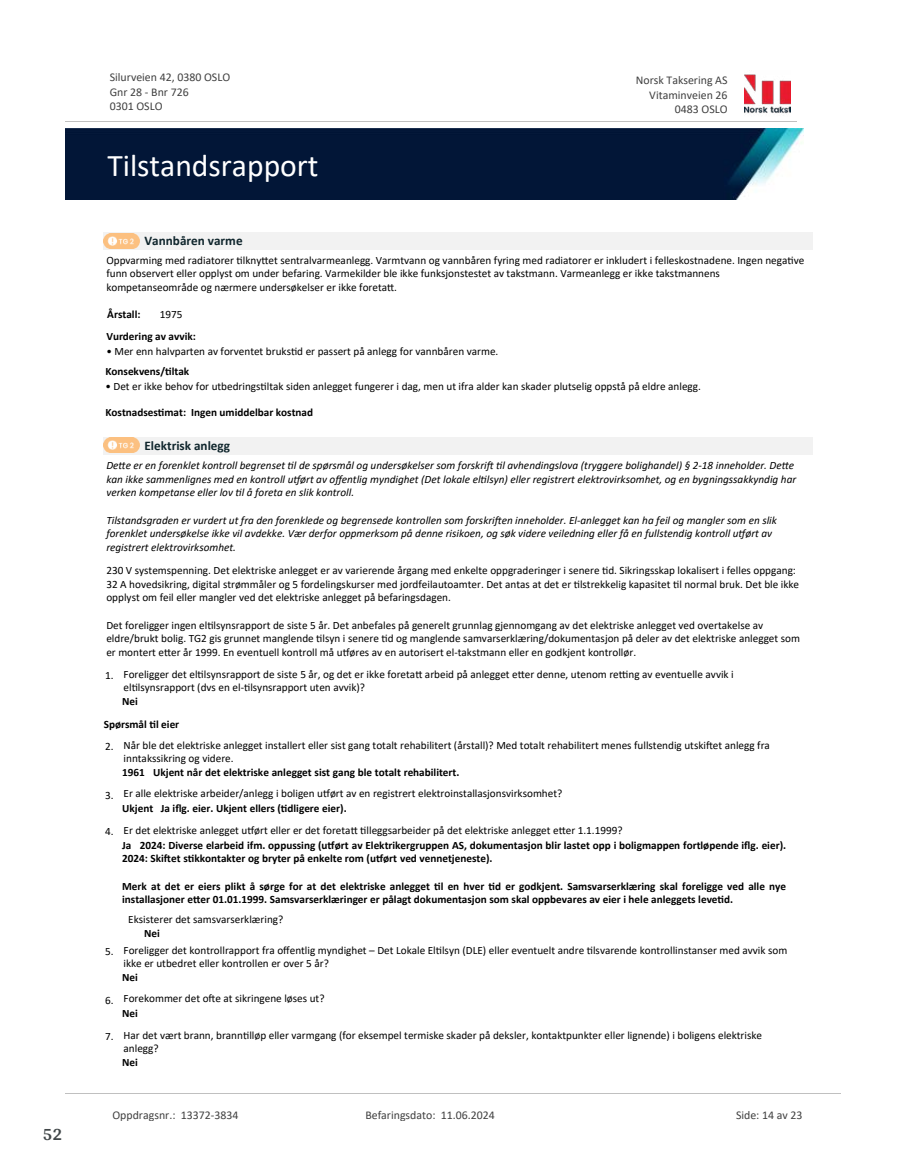
<style>
.page{position:relative;width:915px;height:1172px;background:#fff}
.page>*{position:absolute;margin:0;border:0;box-sizing:border-box;transform-origin:0 0}
.t1{font:31.65px "Calibri";color:#fff}
.t2{font:700 18px "Arya";color:#414749}
.t3{font:700 13.2px "Calibri";color:#0f252c}
.t4{font:11.85px/14.5px "Calibri";color:#404040}
.t5{font:11.25px/13.6px "Calibri";color:#000}
.t6{font:700 11.25px/13.6px "Calibri";color:#000}
.t7{font:italic 11.25px/13.6px "Calibri";color:#000}
</style>
<div class="page">
<div style="left:104px;top:232px;width:708px;height:17px;background:#f2f2f2"></div>
<svg style="left:107px;top:248px;width:29px;height:1px"></svg>
<img style="left:104px;top:233px;width:35px;height:15px">
<div style="left:104px;top:437px;width:708px;height:17px;background:#f2f2f2"></div>
<svg style="left:108px;top:437px;width:27px;height:1px"></svg>
<img style="left:104px;top:438px;width:35px;height:15px">
<img style="left:744px;top:74px;width:46px;height:40px">
<hr style="left:65px;top:121px;width:731px;height:1px;background:#c0c0c0">
<img style="left:65px;top:129px;width:738px;height:71px">
<hr style="left:65px;top:1093px;width:775px;height:1px;background:#c0c0c0">
<h2 class="t2" style="left:43px;top:1123px;width:21px">52</h2>
<p class="t4" style="left:110px;top:70px;width:122px">Silurveien 42, 0380 OSLO<br>Gnr 28 - Bnr 726<br>0301 OSLO</p>
<p class="t4" style="left:635px;top:73px;width:93px">Norsk Taksering AS</p>
<p class="t4" style="left:649px;top:87px;width:80px">Vitaminveien 26</p>
<p class="t4" style="left:674px;top:102px;width:54px">0483 OSLO</p>
<h1 class="t1" style="left:107px;top:143px;width:213px">Tilstandsrapport</h1>
<p class="t3" style="left:144px;top:231px;width:100px">Vannbåren varme</p>
<p class="t5" style="left:106px;top:253px;width:699px">Oppvarming med radiatorer 琀椀lkny琀琀et sentralvarmeanlegg. Varmtvann og vannbåren fyring med radiatorer er inkludert i felleskostnadene. Ingen nega琀椀ve funn observert eller opplyst om under befaring. Varmekilder ble ikke funksjonstestet av takstmann. Varmeanlegg er ikke takstmannens kompetanseområde og nærmere undersøkelser er ikke foreta琀琀.</p>
<p class="t6" style="left:106px;top:329px;width:91px">Vurdering av avvik:</p>
<p class="t5" style="left:106px;top:344px;width:393px">• Mer enn halvparten av forventet bruks琀椀d er passert på anlegg for vannbåren varme.</p>
<p class="t6" style="left:105px;top:365px;width:85px">Konsekvens/琀椀ltak</p>
<p class="t5" style="left:105px;top:379px;width:597px">• Det er ikke behov for utbedrings琀椀ltak siden anlegget fungerer i dag, men ut ifra alder kan skader plutselig oppstå på eldre anlegg.</p>
<p class="t6" style="left:105px;top:405px;width:209px">Kostnadses琀椀mat: Ingen umiddelbar kostnad</p>
<p class="t6" style="left:107px;top:307px;width:35px">Årstall:</p>
<p class="t5" style="left:160px;top:307px;width:24px">1975</p>
<p class="t3" style="left:144px;top:436px;width:87px">Elektrisk anlegg</p>
<p class="t7" style="left:106px;top:458px;width:691px">De琀琀e er en forenklet kontroll begrenset 琀椀l de spørsmål og undersøkelser som forskri昀琀 琀椀l avhendingslova (tryggere bolighandel) § 2-18 inneholder. De琀琀e kan ikke sammenlignes med en kontroll u琀昀ørt av o昀昀entlig myndighet (Det lokale el琀椀lsyn) eller registrert elektrovirksomhet, og en bygningssakkyndig har verken kompetanse eller lov 琀椀l å foreta en slik kontroll.</p>
<p class="t7" style="left:106px;top:513px;width:671px">Tilstandsgraden er vurdert ut fra den forenklede og begrensede kontrollen som forskri昀琀en inneholder. El-anlegget kan ha feil og mangler som en slik forenklet undersøkelse ikke vil avdekke. Vær derfor oppmerksom på denne risikoen, og søk videre veiledning eller få en fullstendig kontroll u琀昀ørt av registrert elektrovirksomhet.</p>
<p class="t5" style="left:106px;top:563px;width:694px">230 V systemspenning. Det elektriske anlegget er av varierende årgang med enkelte oppgraderinger i senere 琀椀d. Sikringsskap lokalisert i felles oppgang:<br>32 A hovedsikring, digital strømmåler og 5 fordelingskurser med jordfeilautoamter. Det antas at det er 琀椀lstrekkelig kapasitet 琀椀l normal bruk. Det ble ikke opplyst om feil eller mangler ved det elektriske anlegget på befaringsdagen.</p>
<p class="t5" style="left:106px;top:618px;width:695px">Det foreligger ingen el琀椀lsynsrapport de siste 5 år. Det anbefales på generelt grunnlag gjennomgang av det elektriske anlegget ved overtakelse av eldre/brukt bolig. TG2 gis grunnet manglende 琀椀lsyn i senere 琀椀d og manglende samvarserklæring/dokumentasjon på deler av det elektriske anlegget som er montert e琀琀er år 1999. En eventuell kontroll må u琀昀øres av en autorisert el-takstmann eller en godkjent kontrollør.</p>
<p class="t5" style="left:123px;top:667px;width:611px;text-indent:-19px">1. Foreligger det el琀椀lsynsrapport de siste 5 år, og det er ikke foreta琀琀 arbeid på anlegget e琀琀er denne, utenom re琀紀ng av eventuelle avvik i el琀椀lsynsrapport (dvs en el-琀椀lsynsrapport uten avvik)?</p>
<p class="t6" style="left:122px;top:694px;width:17px">Nei</p>
<p class="t5" style="left:123px;top:738px;width:647px;text-indent:-19px">2. Når ble det elektriske anlegget installert eller sist gang totalt rehabilitert (årstall)? Med totalt rehabilitert menes fullstendig utski昀琀et anlegg fra inntakssikring og videre.</p>
<p class="t6" style="left:122px;top:765px;width:338px">1961 Ukjent når det elektriske anlegget sist gang ble totalt rehabilitert.</p>
<p class="t6" style="left:104px;top:717px;width:77px">Spørsmål 琀椀l eier</p>
<p class="t5" style="left:105px;top:786px;width:458px">3. Er alle elektriske arbeider/anlegg i boligen u琀昀ørt av en registrert elektroinstallasjonsvirksomhet?</p>
<p class="t6" style="left:122px;top:802px;width:226px">Ukjent Ja i昀氀g. eier. Ukjent ellers (琀椀dligere eier).</p>
<p class="t5" style="left:105px;top:823px;width:519px">4. Er det elektriske anlegget u琀昀ørt eller er det foreta琀琀 琀椀lleggsarbeider på det elektriske anlegget e琀琀er 1.1.1999?</p>
<p class="t6" style="left:122px;top:838px;width:665px">Ja 2024: Diverse elarbeid ifm. oppussing (u琀昀ørt av Elektrikergruppen AS, dokumentasjon blir lastet opp i boligmappen fortløpende i昀氀g. eier).<br>2024: Ski昀琀et s琀椀kkontakter og bryter på enkelte rom (u琀昀ørt ved vennetjeneste).</p>
<p class="t6" style="left:122px;top:879px;width:665px">Merk at det er eiers plikt å sørge for at det elektriske anlegget 琀椀l en hver 琀椀d er godkjent. Samsvarserklæring skal foreligge ved alle nye installasjoner e琀琀er 01.01.1999. Samsvarserklæringer er pålagt dokumentasjon som skal oppbevares av eier i hele anleggets leve琀椀d.</p>
<p class="t5" style="left:128px;top:912px;width:157px">Eksisterer det samsvarserklæring?</p>
<p class="t6" style="left:144px;top:926px;width:17px">Nei</p>
<p class="t5" style="left:123px;top:943px;width:665px;text-indent:-19px">5. Foreligger det kontrollrapport fra o昀昀entlig myndighet – Det Lokale El琀椀lsyn (DLE) eller eventuelt andre 琀椀lsvarende kontrollinstanser med avvik som ikke er utbedret eller kontrollen er over 5 år?</p>
<p class="t6" style="left:122px;top:970px;width:17px">Nei</p>
<p class="t5" style="left:105px;top:991px;width:221px">6. Forekommer det o昀琀e at sikringene løses ut?</p>
<p class="t6" style="left:122px;top:1006px;width:17px">Nei</p>
<p class="t5" style="left:123px;top:1028px;width:640px;text-indent:-19px">7. Har det vært brann, brann琀椀lløp eller varmgang (for eksempel termiske skader på deksler, kontaktpunkter eller lignende) i boligens elektriske anlegg?</p>
<p class="t6" style="left:122px;top:1055px;width:17px">Nei</p>
<p class="t4" style="left:112px;top:1107px;width:127px">Oppdragsnr.: 13372-3834</p>
<p class="t4" style="left:365px;top:1107px;width:131px">Befaringsdato: 11.06.2024</p>
<p class="t4" style="left:735px;top:1107px;width:68px">Side: 14 av 23</p>
</div>
